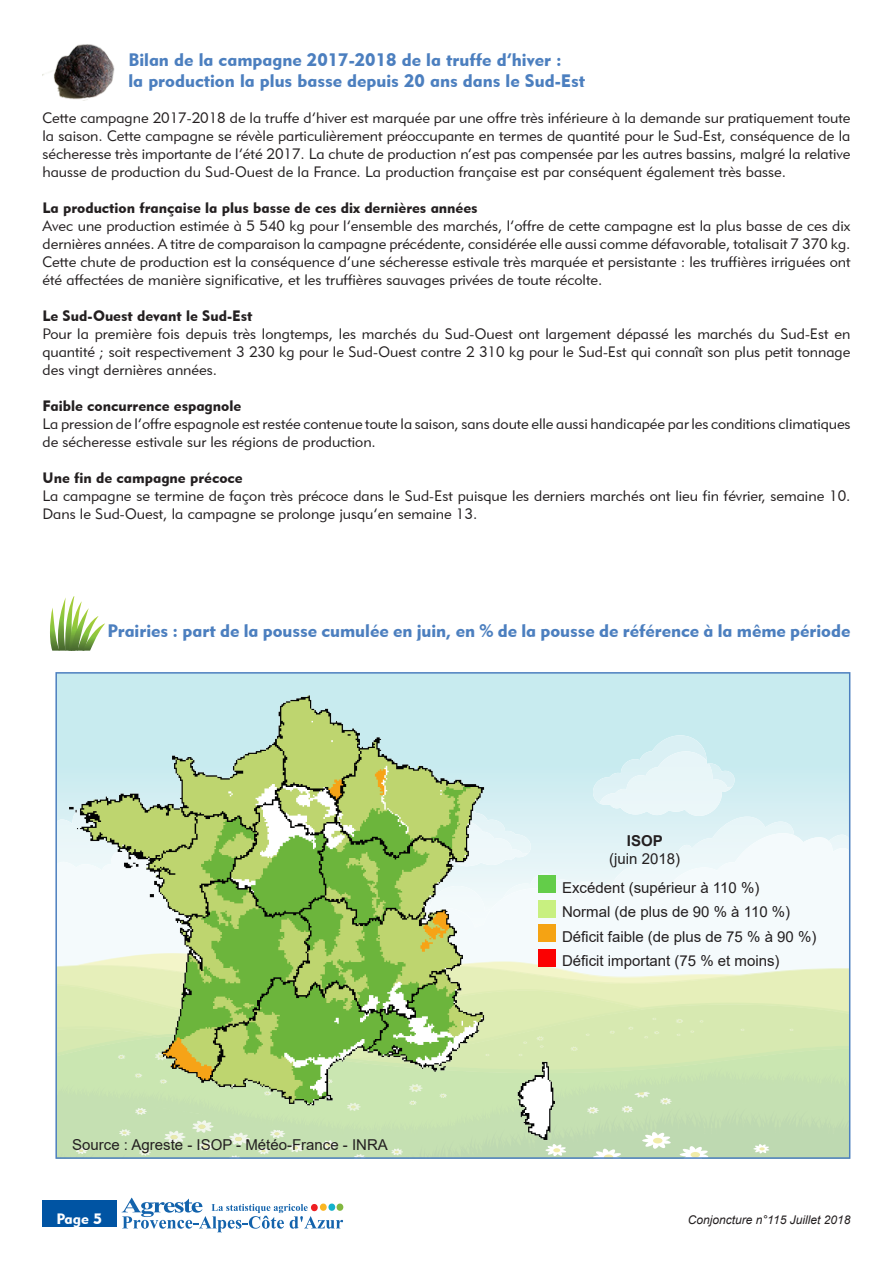
<style>
.page{position:relative;width:893px;height:1263px;background:#fff}
.page>*{position:absolute;margin:0;border:0;box-sizing:border-box;transform-origin:0 0}
.t1{font:18px "Geometric 415 BT Black A";color:#4c7fbf}
.t2{font:15px/18px "Geometric 415 BT Lite A";color:#231f20}
.t3{font:15px "Arial";color:#231f20}
.t4{font:15px "Geometric 415 BT Black A";color:#231f20}
.t5{font:15px "Geometric 415 BT Black A";color:#fff}
.t6{font:700 15px "Arial";color:#231f20}
.t7{font:italic 12px "Arial";color:#231f20}
</style>
<div class="page">
<div style="left:42px;top:1200px;width:75px;height:27px;background:#0054a3"></div>
<svg style="left:122px;top:1198px;width:221px;height:33px"></svg>
<img style="left:43px;top:44px;width:72px;height:56px">
<svg style="left:50px;top:596px;width:55px;height:55px"></svg>
<svg style="left:58px;top:675px;width:789px;height:155px;background:#caebef"></svg>
<div style="left:565px;top:803px;width:171px;height:27px;background:#daf0f4"></div>
<svg style="left:565px;top:830px;width:282px;height:119px;fill:#f4fafc"></svg>
<svg style="left:593px;top:735px;width:141px;height:81px;background:#dcf1f4"></svg>
<svg style="left:58px;top:949px;width:789px;height:207px;background:#d3e7bc"></svg>
<img style="left:58px;top:678px;width:507px;height:467px">
<div style="left:539px;top:876px;width:17px;height:17px;background:#63cd49"></div>
<div style="left:539px;top:900px;width:17px;height:17px;background:#c8f080"></div>
<div style="left:539px;top:925px;width:17px;height:17px;background:#f5a313"></div>
<div style="left:539px;top:949px;width:17px;height:17px;background:#fb0102"></div>
<p class="t1" style="left:128px;top:48px;width:435px">Bilan de la campagne 2017-2018 de la truffe d’hiver :</p>
<p class="t1" style="left:128px;top:70px;width:458px">la production la plus basse depuis 20 ans dans le Sud-Est</p>
<p class="t2" style="left:43px;top:109px;width:809px;text-align:justify">Cette campagne 2017-2018 de la truffe d’hiver est marquée par une offre très inférieure à la demande sur pratiquement toute la saison. Cette campagne se révèle particulièrement préoccupante en termes de quantité pour le Sud-Est, conséquence de la sécheresse très importante de l’été 2017. La chute de production n’est pas compensée par les autres bassins, malgré la relative hausse de production du Sud-Ouest de la France. La production française est par conséquent également très basse.</p>
<p class="t4" style="left:43px;top:199px;width:437px">La production française la plus basse de ces dix dernières années</p>
<p class="t2" style="left:43px;top:217px;width:809px">Avec une production estimée à 5 540 kg pour l’ensemble des marchés, l’offre de cette campagne est la plus basse de ces dix dernières années. A titre de comparaison la campagne précédente, considérée elle aussi comme défavorable, totalisait 7 370 kg.</p>
<p class="t2" style="left:43px;top:253px;width:809px">Cette chute de production est la conséquence d’une sécheresse estivale très marquée et persistante : les truffières irriguées ont été affectées de manière significative, et les truffières sauvages privées de toute récolte.</p>
<p class="t4" style="left:43px;top:307px;width:211px">Le Sud-Ouest devant le Sud-Est</p>
<p class="t2" style="left:43px;top:325px;width:809px;text-align:justify">Pour la première fois depuis très longtemps, les marchés du Sud-Ouest ont largement dépassé les marchés du Sud-Est en quantité ; soit respectivement 3 230 kg pour le Sud-Ouest contre 2 310 kg pour le Sud-Est qui connaît son plus petit tonnage des vingt dernières années.</p>
<p class="t4" style="left:43px;top:397px;width:200px">Faible concurrence espagnole</p>
<p class="t2" style="left:43px;top:415px;width:809px">La pression de l’offre espagnole est restée contenue toute la saison, sans doute elle aussi handicapée par les conditions climatiques de sécheresse estivale sur les régions de production.</p>
<p class="t4" style="left:43px;top:469px;width:202px">Une fin de campagne précoce</p>
<p class="t2" style="left:43px;top:487px;width:809px">La campagne se termine de façon très précoce dans le Sud-Est puisque les derniers marchés ont lieu fin février, semaine 10.<br>Dans le Sud-Ouest, la campagne se prolonge jusqu’en semaine 13.</p>
<p class="t1" style="left:107px;top:620px;width:744px">Prairies : part de la pousse cumulée en juin, en % de la pousse de référence à la même période</p>
<p class="t6" style="left:627px;top:830px;width:37px">ISOP</p>
<p class="t3" style="left:609px;top:848px;width:72px">(juin 2018)</p>
<p class="t3" style="left:72px;top:1134px;width:317px">Source : Agreste - ISOP - Météo-France - INRA</p>
<p class="t3" style="left:562px;top:877px;width:199px">Excédent (supérieur à 110 %)</p>
<p class="t3" style="left:562px;top:901px;width:230px">Normal (de plus de 90 % à 110 %)</p>
<p class="t3" style="left:562px;top:926px;width:256px">Déficit faible (de plus de 75 % à 90 %)</p>
<p class="t3" style="left:562px;top:950px;width:219px">Déficit important (75 % et moins)</p>
<p class="t5" style="left:57px;top:1210px;width:47px">Page 5</p>
<p class="t7" style="left:688px;top:1212px;width:164px">Conjoncture n°115 Juillet 2018</p>
</div>
